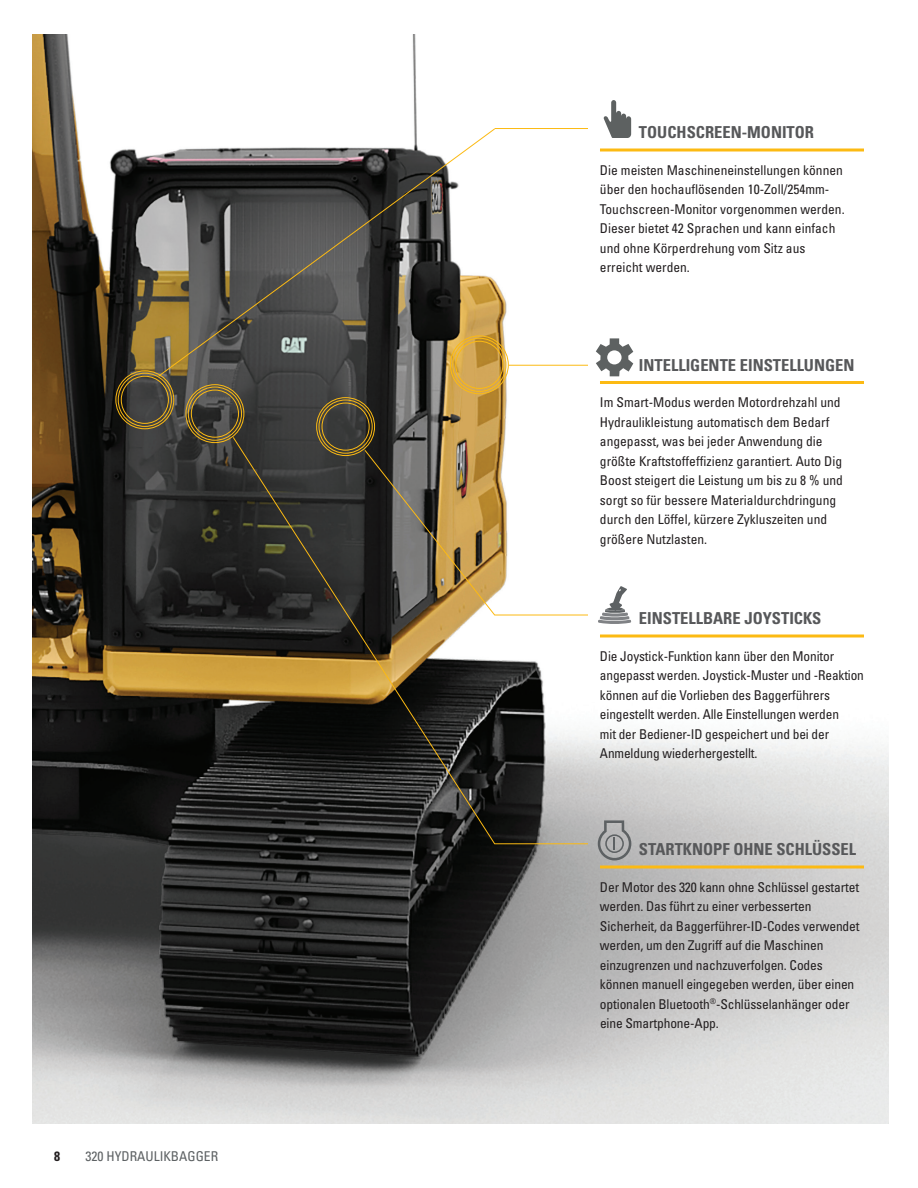
<style>
.page{position:relative;width:918px;height:1188px;background:#fff}
.page>*{position:absolute;margin:0;border:0;box-sizing:border-box;transform-origin:0 0}
.t1{font:700 condensed 16.5px "Univers LT Std";color:#57585a}
.t2{font:condensed 13.5px/19.5px "Univers LT Std";letter-spacing:-.01em;color:#231f20}
.t3{font:condensed 13.5px "Univers LT Std";color:#5d6163}
.t4{font:700 condensed 13.5px "Univers LT Std";color:#231f20}
</style>
<div class="page">
<img style="left:32px;top:35px;width:857px;height:1088px">
<div style="left:316px;top:397px;width:59px;height:59px;border:1px solid #fcba13;border-radius:50%"></div>
<div style="left:115px;top:370px;width:59px;height:59px;border:1px solid #fcba13;border-radius:50%"></div>
<div style="left:186px;top:384px;width:58px;height:59px;border:1px solid #fcba13;border-radius:50%"></div>
<div style="left:319px;top:400px;width:54px;height:54px;border:1px solid #fcba13;border-radius:50%"></div>
<div style="left:118px;top:373px;width:54px;height:54px;border:1px solid #fcba13;border-radius:50%"></div>
<div style="left:188px;top:387px;width:54px;height:54px;border:1px solid #fcba13;border-radius:50%"></div>
<div style="left:322px;top:403px;width:48px;height:48px;border:1px solid #fcba13;border-radius:50%"></div>
<div style="left:455px;top:341px;width:48px;height:48px;border:1px solid #fcba13;border-radius:50%"></div>
<div style="left:121px;top:376px;width:48px;height:48px;border:1px solid #fcba13;border-radius:50%"></div>
<div style="left:191px;top:390px;width:48px;height:48px;border:1px solid #fcba13;border-radius:50%"></div>
<hr style="left:495px;top:128px;width:93px;height:1px;background:#fcba13">
<hr style="left:509px;top:365px;width:79px;height:1px;background:#fcba13">
<svg style="left:232px;top:436px;width:357px;height:409px"></svg>
<svg style="left:158px;top:128px;width:338px;height:249px;background:#716d64"></svg>
<hr style="left:600px;top:381px;width:264px;height:3px;background:#fcba13">
<svg style="left:600px;top:634px;width:264px;height:4px"></svg>
<hr style="left:600px;top:866px;width:264px;height:2px;background:#fcba13">
<svg style="left:600px;top:148px;width:264px;height:4px"></svg>
<svg style="left:598px;top:586px;width:33px;height:38px"></svg>
<svg style="left:604px;top:100px;width:27px;height:38px"></svg>
<svg style="left:598px;top:820px;width:33px;height:40px"></svg>
<svg style="left:596px;top:338px;width:37px;height:38px"></svg>
<p class="t4" style="left:54px;top:1148px;width:7px">8</p>
<p class="t3" style="left:86px;top:1147px;width:134px">320 HYDRAULIKBAGGER</p>
<p class="t1" style="left:639px;top:122px;width:177px">TOUCHSCREEN-MONITOR</p>
<p class="t2" style="left:600px;top:160px;width:246px">Die meisten Maschineneinstellungen können über den hochauflösenden 10-Zoll/254mm-Touchscreen-Monitor vorgenommen werden.<br>Dieser bietet 42 Sprachen und kann einfach und ohne Körperdrehung vom Sitz aus erreicht werden.</p>
<p class="t1" style="left:639px;top:355px;width:217px">INTELLIGENTE EINSTELLUNGEN</p>
<p class="t2" style="left:600px;top:393px;width:244px">Im Smart-Modus werden Motordrehzahl und Hydraulikleistung automatisch dem Bedarf angepasst, was bei jeder Anwendung die größte Kraftstoffeffizienz garantiert. Auto Dig Boost steigert die Leistung um bis zu 8 % und sorgt so für bessere Materialdurchdringung durch den Löffel, kürzere Zykluszeiten und größere Nutzlasten.</p>
<p class="t1" style="left:639px;top:608px;width:184px">EINSTELLBARE JOYSTICKS</p>
<p class="t2" style="left:600px;top:646px;width:265px">Die Joystick-Funktion kann über den Monitor angepasst werden. Joystick-Muster und -Reaktion können auf die Vorlieben des Baggerführers eingestellt werden. Alle Einstellungen werden<br>mit der Bediener-ID gespeichert und bei der Anmeldung wiederhergestellt.</p>
<p class="t1" style="left:639px;top:839px;width:219px">STARTKNOPF OHNE SCHLÜSSEL</p>
<p class="t2" style="left:600px;top:877px;width:261px">Der Motor des 320 kann ohne Schlüssel gestartet werden. Das führt zu einer verbesserten Sicherheit, da Baggerführer-ID-Codes verwendet werden, um den Zugriff auf die Maschinen einzugrenzen und nachzuverfolgen. Codes können manuell eingegeben werden, über einen optionalen Bluetooth<sup>®</sup>-Schlüsselanhänger oder eine Smartphone-App.</p>
</div>
